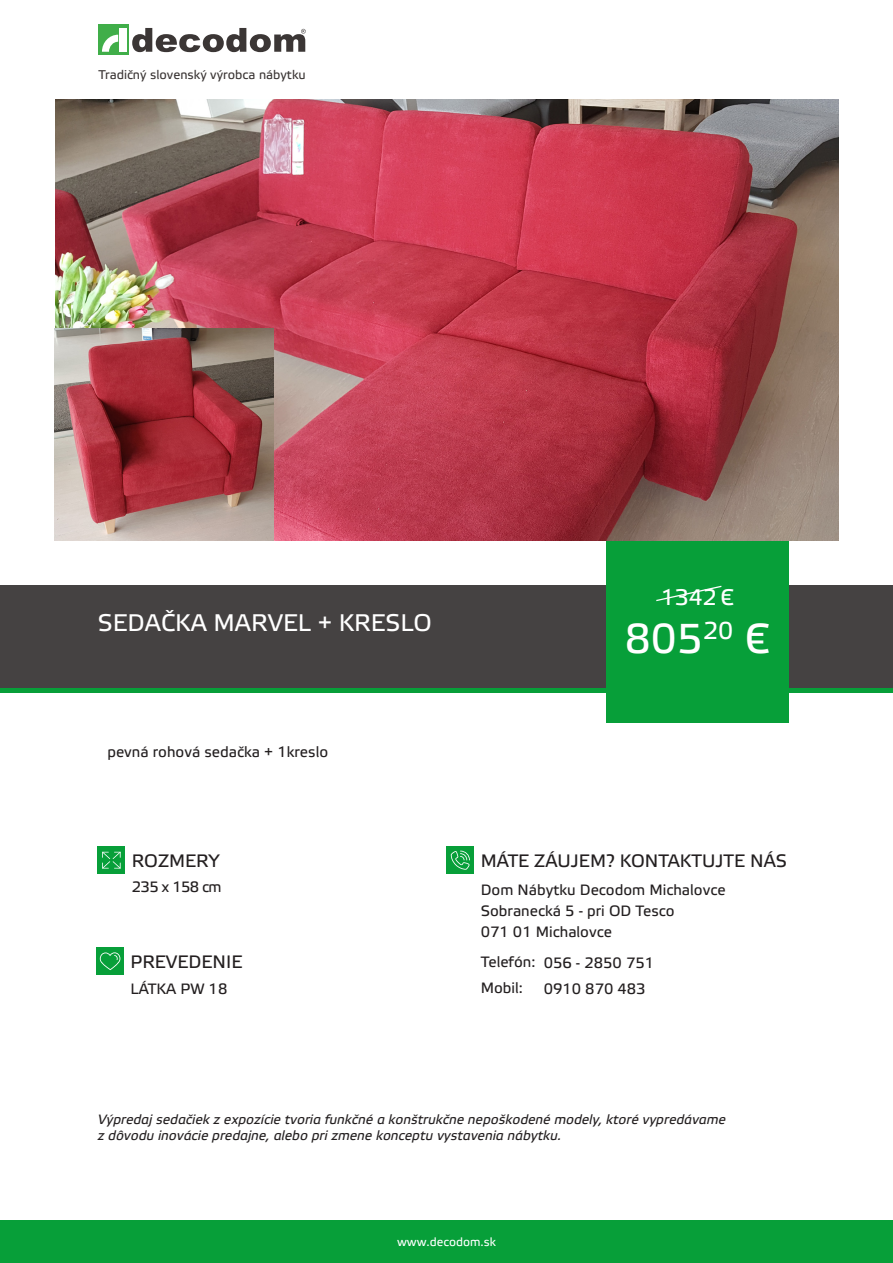
<style>
.page{position:relative;width:893px;height:1263px;background:#fff}
.page>*{position:absolute;margin:0;border:0;box-sizing:border-box;transform-origin:0 0}
.t1{font:41.7px "Etelka Text Pro";color:#fff}
.t2{font:24px "Etelka Text Pro";color:#fff}
.t3{font:22.5px "Etelka Text Pro";color:#fff}
.t4{font:18px "Etelka Text Pro";color:#231f20}
.t5{font:15px "Etelka Text Pro";color:#231f20}
.t6{font:italic 13.5px "Etelka Text Pro";color:#231f20}
.t7{font:12.6px "Etelka Text Pro";color:#3b3635}
.t8{font:12px "Etelka Text Pro";color:#fff}
</style>
<div class="page">
<div style="left:0;top:586px;width:893px;height:107px;background:#454242"></div>
<hr style="left:0;top:689px;width:893px;height:4px;background:#079f39">
<div style="left:606px;top:540px;width:183px;height:183px;background:#079f39"></div>
<svg style="left:656px;top:585px;width:66px;height:17px"></svg>
<div style="left:0;top:1220px;width:893px;height:43px;background:#079f39"></div>
<div style="left:99px;top:25px;width:30px;height:30px;background:#40ae49"></div>
<svg style="left:132px;top:28px;width:174px;height:24px"></svg>
<div style="left:119px;top:28px;width:7px;height:24px;background:#fff"></div>
<svg style="left:102px;top:35px;width:16px;height:17px"></svg>
<div style="left:447px;top:846px;width:27px;height:28px;background:#079f39"></div>
<svg style="left:451px;top:851px;width:19px;height:19px"></svg>
<div style="left:98px;top:846px;width:27px;height:28px;background:#079f39"></div>
<svg style="left:102px;top:852px;width:19px;height:16px"></svg>
<div style="left:96px;top:948px;width:28px;height:27px;background:#079f39"></div>
<svg style="left:100px;top:952px;width:20px;height:18px"></svg>
<img style="left:55px;top:100px;width:784px;height:440px">
<img style="left:54px;top:329px;width:219px;height:211px">
<p class="t7" style="left:99px;top:67px;width:209px">Tradičný slovenský výrobca nábytku</p>
<p class="t2" style="left:98px;top:610px;width:336px">SEDAČKA MARVEL + KRESLO</p>
<p class="t5" style="left:107px;top:743px;width:222px">pevná rohová sedačka + 1kreslo</p>
<p class="t4" style="left:132px;top:851px;width:90px">ROZMERY</p>
<p class="t5" style="left:132px;top:879px;width:91px">235 x 158 cm</p>
<p class="t4" style="left:131px;top:952px;width:113px">PREVEDENIE</p>
<p class="t5" style="left:131px;top:980px;width:98px">LÁTKA PW 18</p>
<p class="t3" style="left:661px;top:585px;width:75px">1342 €</p>
<p class="t1" style="left:625px;top:616px;width:147px">805<sup>20</sup> €</p>
<p class="t4" style="left:481px;top:851px;width:308px">MÁTE ZÁUJEM? KONTAKTUJTE NÁS</p>
<p class="t5" style="left:481px;top:881px;width:246px">Dom Nábytku Decodom Michalovce</p>
<p class="t5" style="left:481px;top:902px;width:195px">Sobranecká 5 - pri OD Tesco</p>
<p class="t5" style="left:481px;top:923px;width:133px">071 01 Michalovce</p>
<p class="t5" style="left:481px;top:954px;width:56px">Telefón:</p>
<p class="t5" style="left:481px;top:980px;width:44px">Mobil:</p>
<p class="t5" style="left:544px;top:955px;width:112px">056 - 2850 751</p>
<p class="t5" style="left:544px;top:980px;width:103px">0910 870 483</p>
<p class="t6" style="left:98px;top:1112px;width:630px">Výpredaj sedačiek z expozície tvoria funkčné a konštrukčne nepoškodené modely, ktoré vypredávame</p>
<p class="t6" style="left:98px;top:1128px;width:465px">z dôvodu inovácie predajne, alebo pri zmene konceptu vystavenia nábytku.</p>
<p class="t8" style="left:397px;top:1235px;width:100px">www.decodom.sk</p>
</div>
